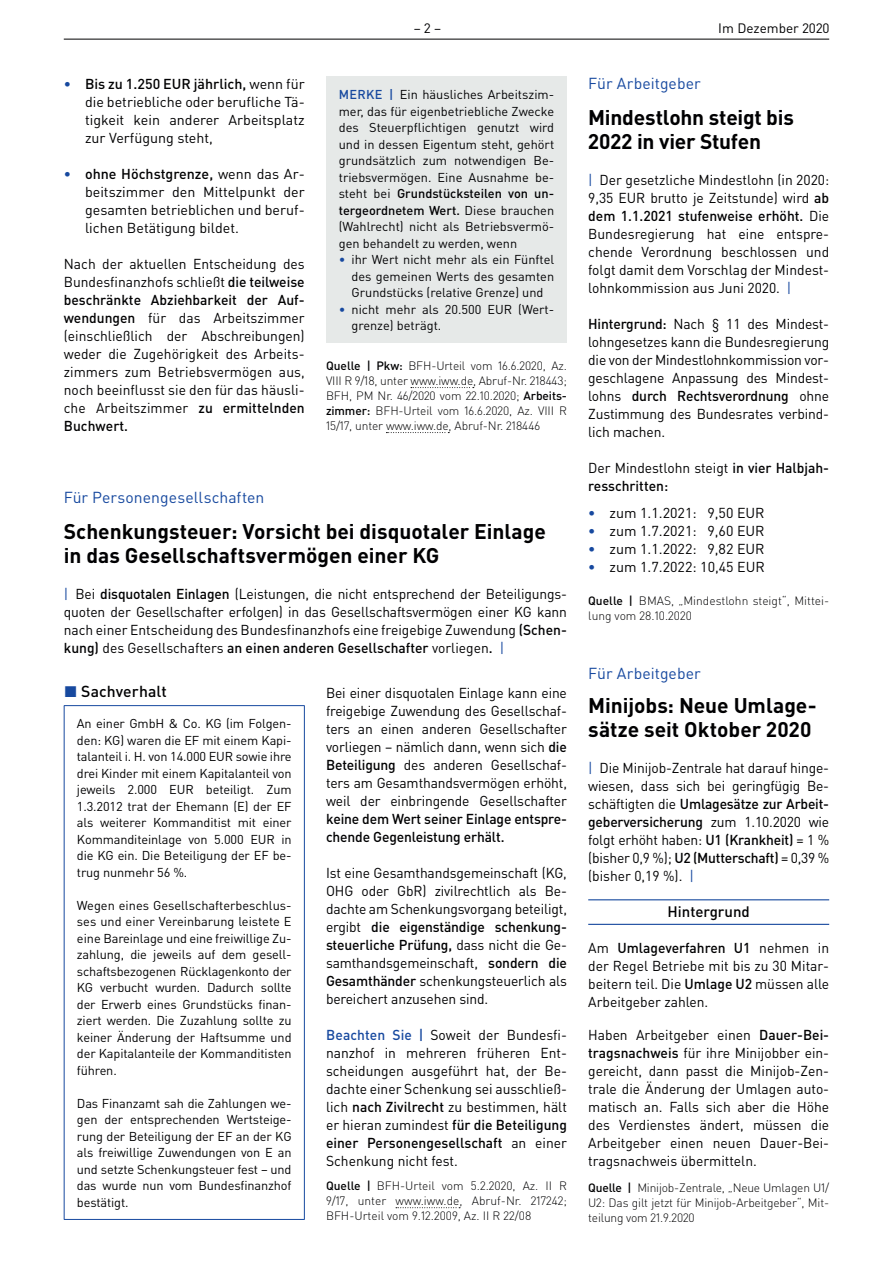
<style>
.page{position:relative;width:893px;height:1263px;background:#fff}
.page>*{position:absolute;margin:0;border:0;box-sizing:border-box;transform-origin:0 0}
.t1{font:700 21px/24px "DIN Pro";letter-spacing:-.005em;color:#000002}
.t2{font:15.75px "DIN Pro";letter-spacing:.005em;color:#17499f}
.t3{font:500 15.75px "DIN Pro";letter-spacing:.005em;color:#000002}
.t4{font:500 15px "DIN Pro";color:#000002}
.t5{font:14.25px/18px "DIN Pro";color:#000002;text-align:justify}
.t6{font:500 14.25px/18px "DIN Pro";letter-spacing:-.01em;color:#000002}
.t7{font:13.5px "DIN Pro";color:#000002}
.t8{font:12.75px/16.5px "DIN Pro";letter-spacing:-.01em;color:#000002;text-align:justify}
.t9{font:300 12px/15px "DIN Pro";letter-spacing:-.01em;color:#000002;text-align:justify}
.s1{font-weight:500;color:#17499f}
.s2{font-weight:500}
.s3{color:#17499f}
.s4{font-weight:400}
</style>
<div class="page">
<hr style="left:64px;top:39px;width:765px;height:1px;background:#000002">
<hr style="left:588px;top:899px;width:241px;height:1px;background:#17499f">
<hr style="left:588px;top:924px;width:241px;height:1px;background:#17499f">
<svg style="left:411px;top:387px;width:63px;height:1px"></svg>
<svg style="left:386px;top:432px;width:63px;height:1px"></svg>
<div style="left:326px;top:77px;width:241px;height:266px;background:#e6e9e8"></div>
<hr style="left:64px;top:705px;width:241px;height:1px;background:#17499f">
<hr style="left:64px;top:706px;width:1px;height:513px;background:#17499f">
<hr style="left:304px;top:706px;width:1px;height:513px;background:#17499f">
<hr style="left:64px;top:1219px;width:241px;height:1px;background:#17499f">
<svg style="left:396px;top:1207px;width:64px;height:1px"></svg>
<p class="t7" style="left:414px;top:19px;width:29px">– 2 –</p>
<p class="t7" style="left:718px;top:19px;width:113px">Im Dezember 2020</p>
<p class="t5" style="left:85px;top:75px;width:221px;text-indent:-21px"><span class="s1">•</span> <span class="s2">Bis zu 1.250 EUR jährlich,</span> wenn für die betriebliche oder berufliche Tä&shy;tigkeit kein anderer Arbeitsplatz zur Verfügung steht,</p>
<p class="t5" style="left:85px;top:165px;width:221px;text-indent:-21px"><span class="s1">•</span> <span class="s2">ohne Höchstgrenze,</span> wenn das Ar&shy;beitszimmer den Mittelpunkt der gesamten betrieblichen und beruf&shy;lichen Betätigung bildet.</p>
<p class="t5" style="left:64px;top:255px;width:242px">Nach der aktuellen Entscheidung des Bundesfinanzhofs schließt <span class="s2">die teilweise beschränkte Abziehbarkeit der Auf&shy;wendungen</span> für das Arbeitszimmer (einschließlich der Abschreibungen) weder die Zugehörigkeit des Arbeits&shy;zimmers zum Betriebsvermögen aus, noch beeinflusst sie den für das häusli&shy;che Arbeitszimmer <span class="s2">zu ermittelnden Buchwert.</span></p>
<p class="t8" style="left:339px;top:86px;width:217px"><span class="s1">MERKE |</span> Ein häusliches Arbeitszim&shy;mer, das für eigenbetriebliche Zwecke des Steuerpflichtigen genutzt wird und in dessen Eigentum steht, gehört grundsätzlich zum notwendigen Be&shy;triebsvermögen. Eine Ausnahme be&shy;steht bei <span class="s2">Grundstücksteilen von un&shy;tergeordnetem Wert.</span> Diese brauchen (Wahlrecht) nicht als Betriebsvermö&shy;gen behandelt zu werden, wenn</p>
<p class="t8" style="left:351px;top:251px;width:204px;text-indent:-13px"><span class="s3">•</span> ihr Wert nicht mehr als ein Fünftel des gemeinen Werts des gesamten Grundstücks (relative Grenze) und</p>
<p class="t8" style="left:351px;top:300px;width:204px;text-indent:-13px"><span class="s3">•</span> nicht mehr als 20.500 EUR (Wert&shy;grenze) beträgt.</p>
<p class="t9" style="left:326px;top:357px;width:242px"><span class="s2">Quelle | Pkw:</span> BFH-Urteil vom 16.6.2020, Az.<br>VIII R 9/18, unter www.iww.de, Abruf-Nr. 218443; BFH, PM Nr. 46/2020 vom 22.10.2020; <span class="s2">Arbeits&shy;zimmer:</span> BFH-Urteil vom 16.6.2020, Az. VIII R 15/17, unter www.iww.de, Abruf-Nr. 218446</p>
<p class="t2" style="left:64px;top:487px;width:202px">Für Personengesellschaften</p>
<h1 class="t1" style="left:64px;top:519px;width:484px">Schenkungsteuer: Vorsicht bei disquotaler Einlage in das Gesellschaftsvermögen einer KG</h1>
<p class="t5" style="left:64px;top:585px;width:505px"><span class="s3">|</span> Bei <span class="s2">disquotalen Einlagen</span> (Leistungen, die nicht entsprechend der Beteiligungs&shy;quoten der Gesellschafter erfolgen) in das Gesellschaftsvermögen einer KG kann nach einer Entscheidung des Bundesfinanzhofs eine freigebige Zuwendung <span class="s2">(Schen&shy;kung)</span> des Gesellschafters <span class="s2">an einen anderen Gesellschafter</span> vorliegen<span class="s2">.</span> <span class="s3">|</span></p>
<p class="t3" style="left:64px;top:681px;width:104px"><span class="s3">◼</span> Sachverhalt</p>
<p class="t8" style="left:77px;top:715px;width:216px">An einer GmbH &amp; Co. KG (im Folgen&shy;den: KG) waren die EF mit einem Kapi&shy;talanteil i. H. von 14.000 EUR sowie ihre drei Kinder mit einem Kapitalanteil von jeweils 2.000 EUR beteiligt. Zum 1.3.2012 trat der Ehemann (E) der EF als weiterer Kommanditist mit einer Kommanditeinlage von 5.000 EUR in die KG ein. Die Beteiligung der EF be&shy;trug nunmehr 56 %.</p>
<p class="t8" style="left:77px;top:896px;width:216px">Wegen eines Gesellschafterbeschlus&shy;ses und einer Vereinbarung leistete E eine Bareinlage und eine freiwillige Zu&shy;zahlung, die jeweils auf dem gesell&shy;schaftsbezogenen Rücklagenkonto der KG verbucht wurden. Dadurch sollte der Erwerb eines Grundstücks finan&shy;ziert werden. Die Zuzahlung sollte zu keiner Änderung der Haftsumme und der Kapitalanteile der Kommanditisten führen.</p>
<p class="t8" style="left:77px;top:1094px;width:216px">Das Finanzamt sah die Zahlungen we&shy;gen der entsprechenden Wertsteige&shy;rung der Beteiligung der EF an der KG als freiwillige Zuwendungen von E an und setzte Schenkungsteuer fest – und das wurde nun vom Bundesfinanzhof bestätigt.</p>
<p class="t5" style="left:326px;top:683px;width:242px">Bei einer disquotalen Einlage kann eine freigebige Zuwendung des Gesellschaf&shy;ters an einen anderen Gesellschafter vorliegen – nämlich dann, wenn sich <span class="s2">die Beteiligung</span> des anderen Gesellschaf&shy;ters am Gesamthandsvermögen erhöht, weil der einbringende Gesellschafter</p>
<p class="t6" style="left:326px;top:809px;width:242px">keine dem Wert seiner Einlage entspre&shy;chende Gegenleistung erhält.</p>
<p class="t5" style="left:326px;top:863px;width:242px">Ist eine Gesamthandsgemeinschaft (KG, OHG oder GbR) zivilrechtlich als Be&shy;dachte am Schenkungsvorgang beteiligt, ergibt <span class="s2">die eigenständige schenkung&shy;steuerliche Prüfung,</span> dass nicht die Ge&shy;samthandsgemeinschaft, <span class="s2">sondern die Gesamthänder</span> schenkungsteuerlich als bereichert anzusehen sind.</p>
<p class="t5" style="left:326px;top:1025px;width:242px"><span class="s1">Beachten Sie |</span> Soweit der Bundesfi&shy;nanzhof in mehreren früheren Ent&shy;scheidungen ausgeführt hat, der Be&shy;dachte einer Schenkung sei ausschließ&shy;lich <span class="s2">nach Zivilrecht</span> zu bestimmen, hält er hieran zumindest <span class="s2">für die Beteiligung einer Personengesellschaft</span> an einer Schenkung nicht fest.</p>
<p class="t9" style="left:326px;top:1177px;width:242px"><span class="s2">Quelle |</span> BFH-Urteil vom 5.2.2020, Az. II R 9/17, unter www.iww.de, Abruf-Nr. 217242; BFH-Urteil vom 9.12.2009, Az. II R 22/08</p>
<p class="t2" style="left:588px;top:73px;width:114px">Für Arbeitgeber</p>
<h1 class="t1" style="left:588px;top:105px;width:207px">Mindestlohn steigt bis<br>2022 in vier Stufen</h1>
<p class="t5" style="left:588px;top:171px;width:242px"><span class="s3">|</span> Der gesetzliche Mindestlohn (in 2020:<br>9,35 EUR brutto je Zeitstunde) wird <span class="s2">ab dem 1.1.2021 stufenweise erhöht.</span> Die Bundesregierung hat eine entspre&shy;chende Verordnung beschlossen und folgt damit dem Vorschlag der Mindest&shy;lohnkommission aus Juni 2020. <span class="s3">|</span></p>
<p class="t5" style="left:588px;top:315px;width:242px"><span class="s2">Hintergrund:</span> Nach § 11 des Mindest&shy;lohngesetzes kann die Bundesregierung die von der Mindestlohnkommission vor&shy;geschlagene Anpassung des Mindest&shy;lohns <span class="s2">durch Rechtsverordnung</span> ohne Zustimmung des Bundesrates verbind&shy;lich machen.</p>
<p class="t6" style="left:588px;top:459px;width:242px"><span class="s4">Der Mindestlohn steigt</span> in vier Halbjah&shy;resschritten:</p>
<p class="t5" style="left:588px;top:504px;width:178px"><span class="s1">•</span> zum 1.1.2021: 9,50 EUR</p>
<p class="t5" style="left:588px;top:522px;width:178px"><span class="s1">•</span> zum 1.7.2021: 9,60 EUR</p>
<p class="t5" style="left:588px;top:540px;width:178px"><span class="s1">•</span> zum 1.1.2022: 9,82 EUR</p>
<p class="t5" style="left:588px;top:558px;width:178px"><span class="s1">•</span> zum 1.7.2022: 10,45 EUR</p>
<p class="t9" style="left:588px;top:593px;width:242px"><span class="s2">Quelle |</span> BMAS, „Mindestlohn steigt“, Mittei&shy;lung vom 28.10.2020</p>
<p class="t2" style="left:588px;top:662px;width:114px">Für Arbeitgeber</p>
<h1 class="t1" style="left:588px;top:693px;width:230px">Minijobs: Neue Umlage&shy;sätze seit Oktober 2020</h1>
<p class="t5" style="left:588px;top:759px;width:242px"><span class="s3">|</span> Die Minijob-Zentrale hat darauf hinge&shy;wiesen, dass sich bei geringfügig Be&shy;schäftigten die <span class="s2">Umlagesätze zur Arbeit&shy;geberversicherung</span> zum 1.10.2020 wie folgt erhöht haben: <span class="s2">U1 (Krankheit)</span> = 1 % (bisher 0,9 %); <span class="s2">U2 (Mutterschaft)</span> = 0,39 % (bisher 0,19 %). <span class="s3">|</span></p>
<p class="t4" style="left:668px;top:902px;width:84px">Hintergrund</p>
<p class="t5" style="left:588px;top:939px;width:242px">Am <span class="s2">Umlageverfahren U1</span> nehmen in der Regel Betriebe mit bis zu 30 Mitar&shy;beitern teil. Die <span class="s2">Umlage U2</span> müssen alle Arbeitgeber zahlen.</p>
<p class="t5" style="left:588px;top:1026px;width:242px">Haben Arbeitgeber einen <span class="s2">Dauer-Bei&shy;tragsnachweis</span> für ihre Minijobber ein&shy;gereicht, dann passt die Minijob-Zen&shy;trale die Änderung der Umlagen auto&shy;matisch an. Falls sich aber die Höhe des Verdienstes ändert, müssen die Arbeitgeber einen neuen Dauer-Bei&shy;tragsnachweis übermitteln.</p>
<p class="t9" style="left:588px;top:1179px;width:242px"><span class="s2">Quelle |</span> Minijob-Zentrale, „Neue Umlagen U1/ U2: Das gilt jetzt für Minijob-Arbeitgeber“, Mit&shy;teilung vom 21.9.2020</p>
</div>
